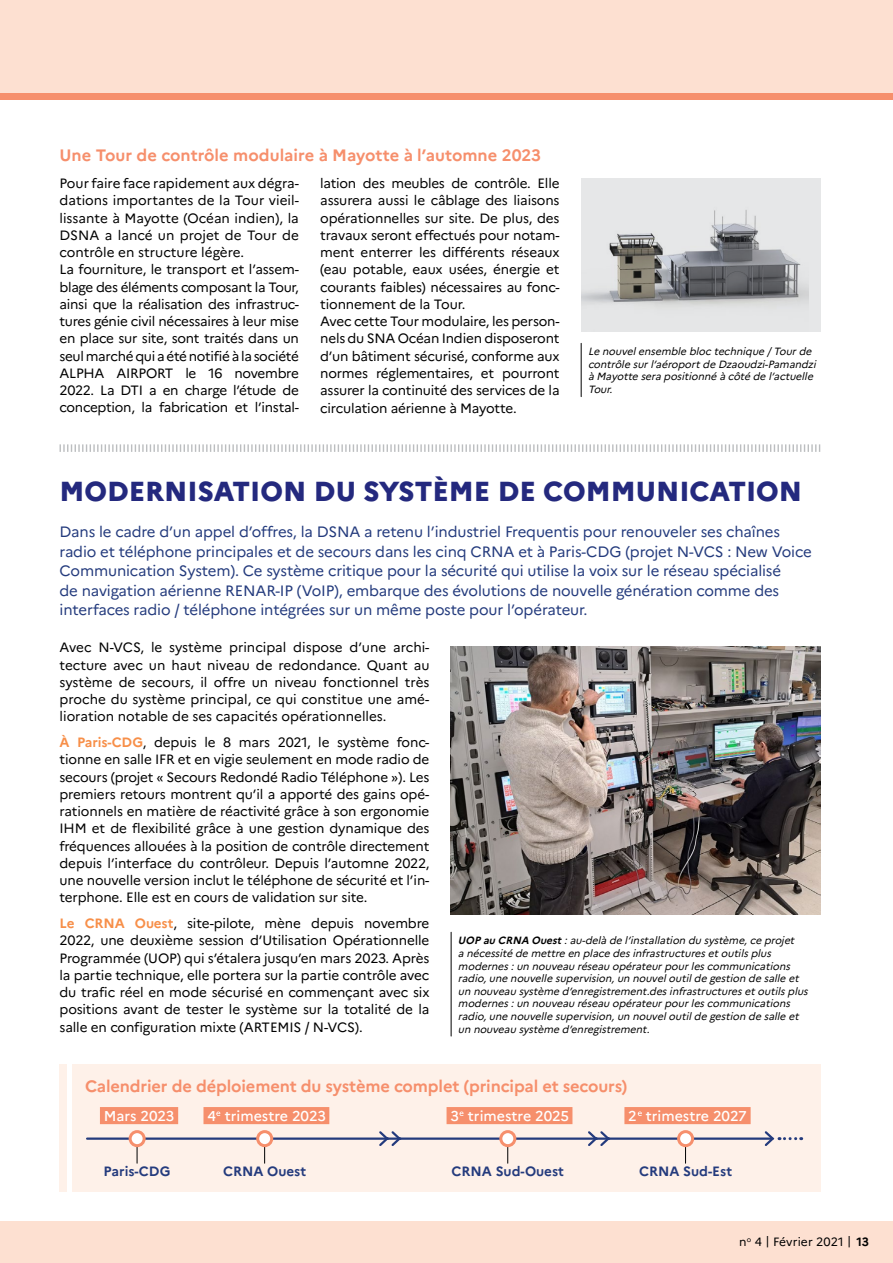
<style>
.page{position:relative;width:893px;height:1263px;background:#fde0d1}
.page>*{position:absolute;margin:0;border:0;box-sizing:border-box;transform-origin:0 0}
.t1{font:800 27.45px "Marianne";color:#24297e}
.t2{font:700 16.5px "Marianne";letter-spacing:-.01em;color:#f68f6c}
.t3{font:15px/19.5px "Marianne";letter-spacing:-.01em;color:#243b7d}
.t4{font:500 14.25px "Marianne";color:#fff}
.t5{font:13.5px/17.2px "Marianne";letter-spacing:-.015em;color:#000;text-align:justify}
.t6{font:700 13.5px "Marianne";color:#243b7d}
.t7{font:12px "Marianne";letter-spacing:.01em;color:#000}
.t8{font:italic 10.5px/12.6px "Marianne";color:#000}
.s1{font-weight:700;color:#f78f49}
.s2{font-weight:700}
</style>
<div class="page">
<div style="left:0;top:100px;width:893px;height:1120px;background:#fff"></div>
<div style="left:0;top:94px;width:893px;height:6px;background:#f68f6c"></div>
<div style="left:581px;top:178px;width:240px;height:153px;background:#e6e7e8"></div>
<img style="left:581px;top:210px;width:227px;height:97px">
<hr style="left:451px;top:932px;width:1px;height:104px;background:#000">
<img style="left:451px;top:646px;width:370px;height:268px">
<svg style="left:59px;top:444px;width:762px;height:8px"></svg>
<div style="left:60px;top:1064px;width:761px;height:128px;background:#fef1e9"></div>
<hr style="left:67px;top:1063px;width:4px;height:136px;background:#fff">
<hr style="left:87px;top:1137px;width:686px;height:3px;background:#243b7d">
<svg style="left:763px;top:1131px;width:39px;height:15px"></svg>
<div style="left:100px;top:1107px;width:78px;height:17px;background:#f68f6c"></div>
<svg style="left:137px;top:1147px;width:1px;height:16px"></svg>
<div style="left:130px;top:1131px;width:14px;height:14px;background:#fff;border-radius:50%"></div>
<div style="left:129px;top:1130px;width:17px;height:17px;border:3px solid #f68f6c;border-radius:50%"></div>
<svg style="left:377px;top:1131px;width:26px;height:15px"></svg>
<svg style="left:586px;top:1131px;width:26px;height:15px"></svg>
<div style="left:203px;top:1107px;width:126px;height:17px;background:#f68f6c"></div>
<svg style="left:264px;top:1147px;width:1px;height:16px"></svg>
<div style="left:258px;top:1131px;width:14px;height:14px;background:#fff;border-radius:50%"></div>
<div style="left:256px;top:1130px;width:17px;height:17px;border:3px solid #f68f6c;border-radius:50%"></div>
<svg style="left:216px;top:1111px;width:4px;height:5px"></svg>
<div style="left:447px;top:1107px;width:125px;height:17px;background:#f68f6c"></div>
<svg style="left:507px;top:1147px;width:1px;height:16px"></svg>
<div style="left:501px;top:1131px;width:14px;height:14px;background:#fff;border-radius:50%"></div>
<div style="left:499px;top:1130px;width:17px;height:17px;border:3px solid #f68f6c;border-radius:50%"></div>
<svg style="left:459px;top:1111px;width:5px;height:5px"></svg>
<div style="left:624px;top:1107px;width:127px;height:17px;background:#f68f6c"></div>
<svg style="left:685px;top:1147px;width:1px;height:16px"></svg>
<div style="left:679px;top:1131px;width:14px;height:14px;background:#fff;border-radius:50%"></div>
<div style="left:677px;top:1130px;width:17px;height:17px;border:3px solid #f68f6c;border-radius:50%"></div>
<svg style="left:638px;top:1111px;width:4px;height:5px"></svg>
<hr style="left:581px;top:343px;width:1px;height:54px;background:#000">
<p class="t2" style="left:60px;top:145px;width:483px">Une Tour de contrôle modulaire à Mayotte à l’automne 2023</p>
<p class="t5" style="left:60px;top:175px;width:241px;text-align:left">Pour faire face rapidement aux dégra&shy;dations importantes de la Tour vieil&shy;lissante à Mayotte (Océan indien), la DSNA a lancé un projet de Tour de contrôle en structure légère.<br>La fourniture, le transport et l’assem&shy;blage des éléments composant la Tour, ainsi que la réalisation des infrastruc&shy;tures génie civil nécessaires à leur mise en place sur site, sont traités dans un seul marché qui a été notifié à la société ALPHA AIRPORT le 16 novembre 2022. La DTI a en charge l’étude de conception, la fabrication et l’instal-</p>
<p class="t5" style="left:320px;top:175px;width:241px;text-align:left">lation des meubles de contrôle. Elle assurera aussi le câblage des liaisons opérationnelles sur site. De plus, des travaux seront effectués pour notam&shy;ment enterrer les différents réseaux (eau potable, eaux usées, énergie et courants faibles) nécessaires au fonc&shy;tionnement de la Tour.<br>Avec cette Tour modulaire, les person&shy;nels du SNA Océan Indien disposeront d’un bâtiment sécurisé, conforme aux normes réglementaires, et pourront assurer la continuité des services de la circulation aérienne à Mayotte.</p>
<p class="t8" style="left:588px;top:345px;width:232px">Le nouvelensemble bloc technique /Tourde contrôle surl’aéroportde Dzaoudzi-Pamandzi à Mayotte sera positionné à côté de l’actuelle Tour.</p>
<h1 class="t1" style="left:60px;top:475px;width:744px">MODERNISATION DU SYSTÈME DE COMMUNICATION</h1>
<p class="t3" style="left:60px;top:522px;width:754px">Dans le cadre d’un appel d’offres, la DSNA a retenu l’industriel Frequentis pour renouveler ses chaînes radio et téléphone principales et de secours dans les cinq CRNA et à Paris-CDG (projet N-VCS : New Voice Communication System). Ce système critique pour la sécurité qui utilise la voix sur le réseau spécialisé<br>de navigation aérienne RENAR-IP (VoIP), embarque des évolutions de nouvelle génération comme des interfaces radio / téléphone intégrées sur un même poste pour l’opérateur.</p>
<p class="t5" style="left:60px;top:639px;width:371px">Avec N-VCS, le système principal dispose d’une archi&shy;tecture avec un haut niveau de redondance. Quant au système de secours, il offre un niveau fonctionnel très proche du système principal, ce qui constitue une amé&shy;lioration notable de ses capacités opérationnelles.</p>
<p class="t5" style="left:60px;top:733px;width:371px"><span class="s1">À Paris-CDG</span>, depuis le 8 mars 2021, le système fonc&shy;tionne en salle IFR et en vigie seulement en mode radio de secours (projet « Secours Redondé Radio Téléphone »). Les premiers retours montrent qu’il a apporté des gains opé&shy;rationnels en matière de réactivité grâce à son ergonomie IHM et de flexibilité grâce à une gestion dynamique des fréquences allouées à la position de contrôle directement depuis l’interface du contrôleur. Depuis l’automne 2022, une nouvelle version inclut le téléphone de sécurité et l’in&shy;terphone. Elle est en cours de validation sur site.</p>
<p class="t5" style="left:60px;top:915px;width:371px"><span class="s1">Le CRNA Ouest</span>, site-pilote, mène depuis novembre 2022, une deuxième session d’Utilisation Opérationnelle Programmée (UOP) qui s’étalera jusqu’en mars 2023. Après la partie technique, elle portera sur la partie contrôle avec du trafic réel en mode sécurisé en commençant avec six positions avant de tester le système sur la totalité de la salle en configuration mixte (ARTEMIS / N-VCS).</p>
<p class="t8" style="left:458px;top:934px;width:354px"><span class="s2">UOP au CRNA Ouest</span>:au-delà de l’installation du système,ce projet<br>a nécessité de mettre en place desinfrastructuresetoutilsplus modernes :un nouveau réseau opérateurpourlescommunications radio,une nouvelle supervision,un nouveloutilde gestion de salle et un nouveau système d’enregistrement.desinfrastructuresetoutilsplus modernes:un nouveau réseau opérateurpourlescommunications radio,une nouvelle supervision,un nouveloutilde gestion de salle et un nouveau système d’enregistrement.</p>
<p class="t2" style="left:85px;top:1076px;width:544px">Calendrier de déploiement du système complet (principal et secours)</p>
<p class="t4" style="left:104px;top:1107px;width:72px">Mars 2023</p>
<p class="t6" style="left:104px;top:1163px;width:69px">Paris-CDG</p>
<p class="t4" style="left:207px;top:1107px;width:120px">4 trimestre 2023</p>
<p class="t6" style="left:223px;top:1163px;width:85px">CRNA Ouest</p>
<p class="t4" style="left:450px;top:1107px;width:120px">3 trimestre 2025</p>
<p class="t6" style="left:452px;top:1163px;width:114px">CRNA Sud-Ouest</p>
<p class="t4" style="left:628px;top:1107px;width:120px">2 trimestre 2027</p>
<p class="t6" style="left:639px;top:1163px;width:95px">CRNA Sud-Est</p>
<p class="t7" style="left:739px;top:1234px;width:131px">n<sup>o</sup> 4 | Février 2021 | <span class="s2">13</span></p>
</div>
